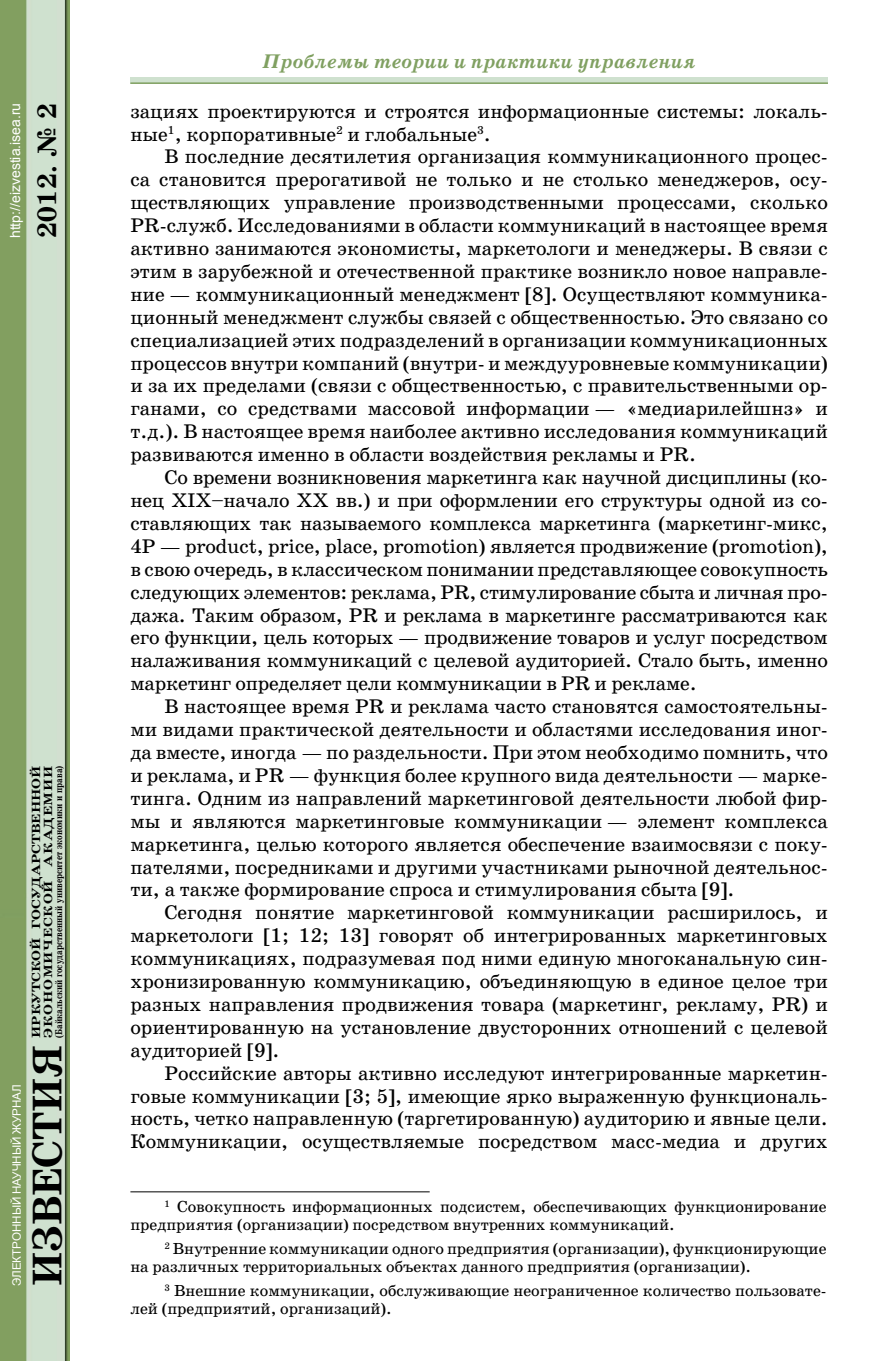
<style>
.page{position:relative;width:896px;height:1361px;background:#fff}
.page>*{position:absolute;margin:0;border:0;box-sizing:border-box;transform-origin:0 0}
.t1{font:700 42px "School Book C";color:#000}
.t2{font:700 27px "School Book C";color:#000}
.t3{font:20px/23px "School Book C";color:#000;text-align:justify}
.t4{font:italic 700 20px "School Book C";color:#80a061}
.t5{font:16.2px/18.2px "School Book C";color:#000}
.t6{font:14px "Arial";color:#fff}
.t7{font:700 12px/12px "School Book C";color:#000;scale:1.25 1}
.t8{font:11.6px "Arial";color:#fff}
.t9{font:700 10px "School Book C";color:#000;scale:.85 1}
</style>
<div class="page">
<div style="left:130px;top:77px;width:698px;height:7px;background:#cfe1cf"></div>
<img style="left:0;top:0;width:70px;height:1361px">
<hr style="left:130px;top:82px;width:698px;height:2px;background:#80a061">
<hr style="left:130px;top:1191px;width:300px;height:1px;background:#000">
<p class="t6" style="left:6px;top:238px;width:137px;rotate:-90deg">http://eizvestia.isea.ru</p>
<h2 class="t2" style="left:32px;top:238px;width:136px;rotate:-90deg">2012. № 2</h2>
<p class="t8" style="left:9px;top:1286px;width:203px;rotate:-90deg">ЭЛЕКТРОННЫЙ НАУЧНЫЙ ЖУРНАЛ</p>
<p class="t7" style="left:30px;top:1037px;width:219px;rotate:-90deg">ИРКУТСКОЙ ГОСУДАРСТВЕННОЙ<br>ЭКОНОМИЧЕСКОЙ АКАДЕМИИ</p>
<p class="t9" style="left:53px;top:1037px;width:322px;rotate:-90deg">(Байкальский государственный университет экономики и права)</p>
<h1 class="t1" style="left:24px;top:1286px;width:243px;rotate:-90deg">ИЗВЕСТИЯ</h1>
<p class="t4" style="left:262px;top:51px;width:435px">Проблемы теории и практики управления</p>
<p class="t3" style="left:130px;top:100px;width:699px">зациях проектируются и строятся информационные системы: локаль&shy;ные<sup>1</sup>, корпоративные<sup>2</sup> и глобальные<sup>3</sup>.</p>
<p class="t3" style="left:130px;top:145px;width:699px;text-indent:34px">В последние десятилетия организация коммуникационного процес&shy;са становится прерогативой не только и не столько менеджеров, осу&shy;ществляющих управление производственными процессами, сколько PR-служб. Исследованиями в области коммуникаций в настоящее время активно занимаются экономисты, маркетологи и менеджеры. В связи с этим в зарубежной и отечественной практике возникло новое направле&shy;ние — коммуникационный менеджмент [8]. Осуществляют коммуника&shy;ционный менеджмент службы связей с общественностью. Это связано со специализацией этих подразделений в организации коммуникационных процессов внутри компаний (внутри- и междууровневые коммуникации) и за их пределами (связи с общественностью, с правительственными ор&shy;ганами, со средствами массовой информации — «медиарилейшнз» и т.д.). В настоящее время наиболее активно исследования коммуникаций развиваются именно в области воздействия рекламы и PR.</p>
<p class="t3" style="left:130px;top:466px;width:699px;text-indent:34px">Со времени возникновения маркетинга как научной дисциплины (ко&shy;нец XIX–начало XX вв.) и при оформлении его структуры одной из со&shy;ставляющих так называемого комплекса маркетинга (маркетинг-микс, 4P — product, price, place, promotion) является продвижение (promotion), в свою очередь, в классическом понимании представляющее совокупность следующих элементов: реклама, PR, стимулирование сбыта и личная про&shy;дажа. Таким образом, PR и реклама в маркетинге рассматриваются как его функции, цель которых — продвижение товаров и услуг посредством налаживания коммуникаций с целевой аудиторией. Стало быть, именно маркетинг определяет цели коммуникации в PR и рекламе.</p>
<p class="t3" style="left:130px;top:695px;width:699px;text-indent:34px">В настоящее время PR и реклама часто становятся самостоятельны&shy;ми видами практической деятельности и областями исследования иног&shy;да вместе, иногда — по раздельности. При этом необходимо помнить, что и реклама, и PR — функция более крупного вида деятельности — марке&shy;тинга. Одним из направлений маркетинговой деятельности любой фир&shy;мы и являются маркетинговые коммуникации — элемент комплекса маркетинга, целью которого является обеспечение взаимосвязи с поку&shy;пателями, посредниками и другими участниками рыночной деятельнос&shy;ти, а также формирование спроса и стимулирования сбыта [9].</p>
<p class="t3" style="left:130px;top:901px;width:699px;text-indent:34px">Сегодня понятие маркетинговой коммуникации расширилось, и маркетологи [1; 12; 13] говорят об интегрированных маркетинговых коммуникациях, подразумевая под ними единую многоканальную син&shy;хронизированную коммуникацию, объединяющую в единое целое три разных направления продвижения товара (маркетинг, рекламу, PR) и ориентированную на установление двусторонних отношений с целевой аудиторией [9].</p>
<p class="t3" style="left:130px;top:1061px;width:699px;text-indent:34px">Российские авторы активно исследуют интегрированные маркетин&shy;говые коммуникации [3; 5], имеющие ярко выраженную функциональ&shy;ность, четко направленную (таргетированную) аудиторию и явные цели.<br>Коммуникации, осуществляемые посредством масс-медиа и других</p>
<p class="t5" style="left:130px;top:1197px;width:698px;text-indent:34px"><sup>1</sup> Совокупность информационных подсистем, обеспечивающих функционирование предприятия (организации) посредством внутренних коммуникаций.</p>
<p class="t5" style="left:130px;top:1239px;width:697px;text-indent:34px"><sup>2</sup> Внутренние коммуникации одного предприятия (организации), функционирующие на различных территориальных объектах данного предприятия (организации).</p>
<p class="t5" style="left:130px;top:1281px;width:698px;text-indent:34px"><sup>3</sup> Внешние коммуникации, обслуживающие неограниченное количество пользовате&shy;лей (предприятий, организаций).</p>
</div>
